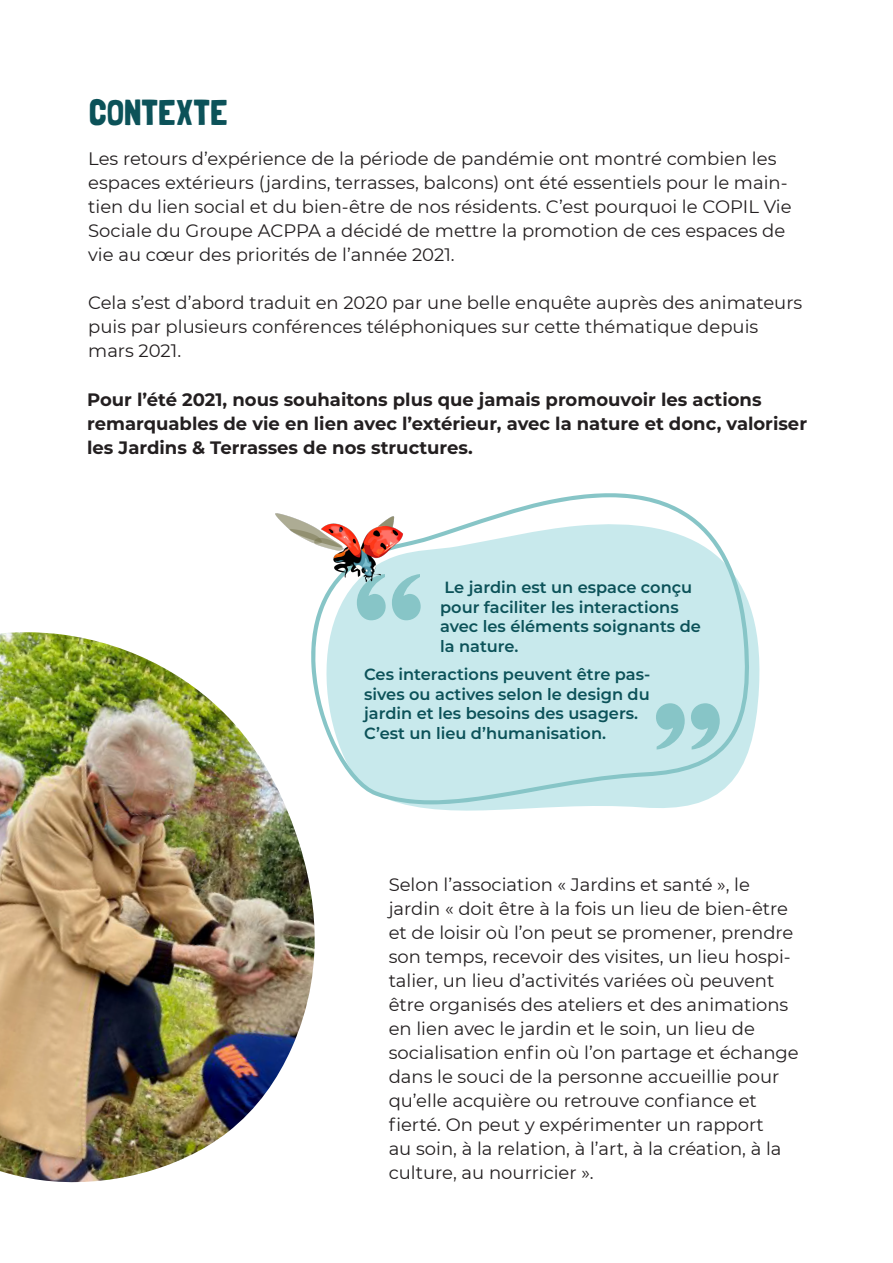
<style>
.page{position:relative;width:893px;height:1263px;background:#fff}
.page>*{position:absolute;margin:0;border:0;box-sizing:border-box;transform-origin:0 0}
.t1{font:36px "Londrina Solid";color:#0c5259}
.t2{font:18px/24px "Montserrat";color:#231f20}
.t3{font:700 18px/24px "Montserrat";color:#231f20}
.t4{font:600 16.2px/19.5px "Montserrat";color:#0c5259}
</style>
<div class="page">
<svg style="left:426px;top:613px;width:334px;height:198px"></svg>
<svg style="left:329px;top:493px;width:423px;height:315px;fill:#c8e9ec"></svg>
<svg style="left:656px;top:703px;width:64px;height:46px"></svg>
<img style="left:0;top:632px;width:329px;height:551px">
<img style="left:247px;top:493px;width:207px;height:155px">
<p class="t1" style="left:89px;top:91px;width:140px">CONTEXTE</p>
<p class="t2" style="left:88px;top:146px;width:705px">Les retours d’expérience de la période de pandémie ont montré combien les espaces extérieurs (jardins, terrasses, balcons) ont été essentiels pour le main&shy;tien du lien social et du bien-être de nos résidents. C’est pourquoi le COPIL Vie Sociale du Groupe ACPPA a décidé de mettre la promotion de ces espaces de vie au cœur des priorités de l’année 2021.</p>
<p class="t2" style="left:88px;top:290px;width:716px">Cela s’est d’abord traduit en 2020 par une belle enquête auprès des animateurs puis par plusieurs conférences téléphoniques sur cette thématique depuis mars 2021.</p>
<p class="t3" style="left:87px;top:387px;width:721px">Pour l’été 2021, nous souhaitons plus que jamais promouvoir les actions remarquables de vie en lien avec l’extérieur, avec la nature et donc, valoriser les Jardins &amp; Terrasses de nos structures.</p>
<p class="t4" style="left:440px;top:577px;width:262px">Le jardin est un espace conçu pour faciliter les interactions avec les éléments soignants de la nature.</p>
<p class="t4" style="left:364px;top:664px;width:288px;text-align:justify">Ces interactions peuvent être pas&shy;sives ou actives selon le design du jardin et les besoins des usagers.</p>
<p class="t4" style="left:364px;top:722px;width:243px">C’est un lieu d’humanisation.</p>
<p class="t2" style="left:389px;top:872px;width:412px">Selon l’association « Jardins et santé », le jardin « doit être à la fois un lieu de bien-être et de loisir où l’on peut se promener, prendre son temps, recevoir des visites, un lieu hospi&shy;talier, un lieu d’activités variées où peuvent être organisés des ateliers et des animations en lien avec le jardin et le soin, un lieu de socialisation enfin où l’on partage et échange dans le souci de la personne accueillie pour qu’elle acquière ou retrouve confiance et fierté. On peut y expérimenter un rapport<br>au soin, à la relation, à l’art, à la création, à la culture, au nourricier ».</p>
</div>
